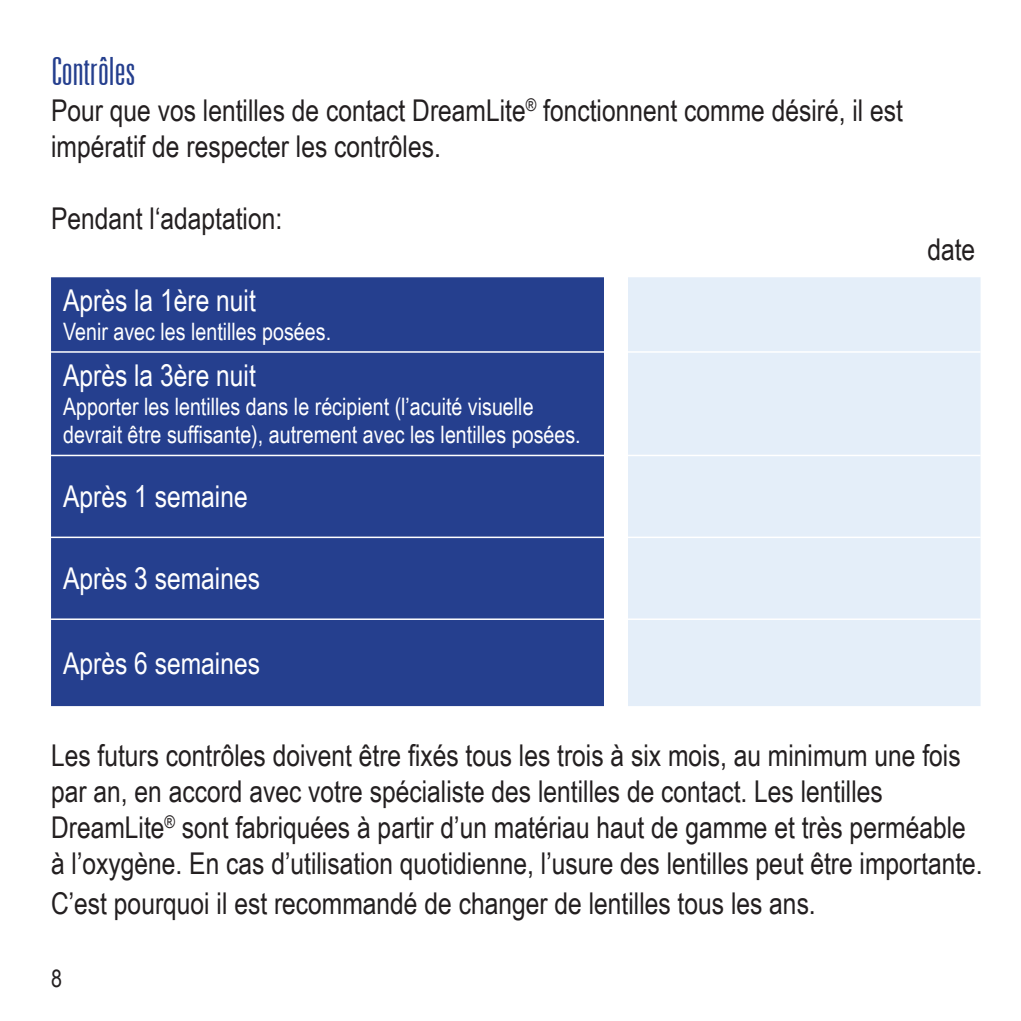
<style>
.page{position:relative;width:1021px;height:1021px;background:#fff}
.page>*{position:absolute;margin:0;border:0;box-sizing:border-box;transform-origin:0 0}
.t1{font:300 ultra-condensed 39px "Univers LT";color:#253f8e}
.t2{font:30px/36px "Arial Narrow";color:#231f20}
.t3{font:30px "Arial Narrow";color:#fff}
.t4{font:24px/28.8px "Arial Narrow";color:#fff}
.t5{font:24px "Arial Narrow";color:#231f20}
</style>
<div class="page">
<div style="left:51px;top:277px;width:553px;height:429px;background:#253f8e"></div>
<div style="left:628px;top:277px;width:352px;height:429px;background:#e4eef9"></div>
<hr style="left:51px;top:351px;width:553px;height:2px;background:#fff">
<hr style="left:604px;top:351px;width:376px;height:2px;background:#fff">
<hr style="left:51px;top:454px;width:553px;height:2px;background:#fff">
<hr style="left:604px;top:454px;width:376px;height:2px;background:#fff">
<hr style="left:51px;top:536px;width:553px;height:2px;background:#fff">
<hr style="left:604px;top:536px;width:376px;height:2px;background:#fff">
<hr style="left:51px;top:618px;width:553px;height:2px;background:#fff">
<hr style="left:604px;top:618px;width:376px;height:2px;background:#fff">
<h1 class="t1" style="left:51px;top:51px;width:86px">Contrôles</h1>
<p class="t2" style="left:51px;top:91px;width:853px">Pour que vos lentilles de contact DreamLite<sup>®</sup> fonctionnent comme désiré, il est impératif de respecter les contrôles.</p>
<p class="t2" style="left:51px;top:199px;width:233px">Pendant l‘adaptation:</p>
<p class="t3" style="left:63px;top:278px;width:194px">Après la 1ère nuit</p>
<p class="t4" style="left:63px;top:316px;width:270px">Venir avec les lentilles posées.</p>
<p class="t3" style="left:63px;top:353px;width:194px">Après la 3ère nuit</p>
<p class="t4" style="left:63px;top:391px;width:519px">Apporter les lentilles dans le récipient (l’acuité visuelle devrait être suffisante), autrement avec les lentilles posées.</p>
<p class="t3" style="left:63px;top:474px;width:186px">Après 1 semaine</p>
<p class="t3" style="left:63px;top:556px;width:198px">Après 3 semaines</p>
<p class="t3" style="left:63px;top:641px;width:198px">Après 6 semaines</p>
<p class="t2" style="left:927px;top:230px;width:49px">date</p>
<p class="t2" style="left:51px;top:736px;width:933px">Les futurs contrôles doivent être fixés tous les trois à six mois, au minimum une fois par an, en accord avec votre spécialiste des lentilles de contact. Les lentilles DreamLite<sup>®</sup> sont fabriquées à partir d’un matériau haut de gamme et très perméable à l’oxygène. En cas d’utilisation quotidienne, l’usure des lentilles peut être importante.</p>
<p class="t2" style="left:51px;top:884px;width:766px">C’est pourquoi il est recommandé de changer de lentilles tous les ans.</p>
<p class="t5" style="left:51px;top:961px;width:12px">8</p>
</div>
